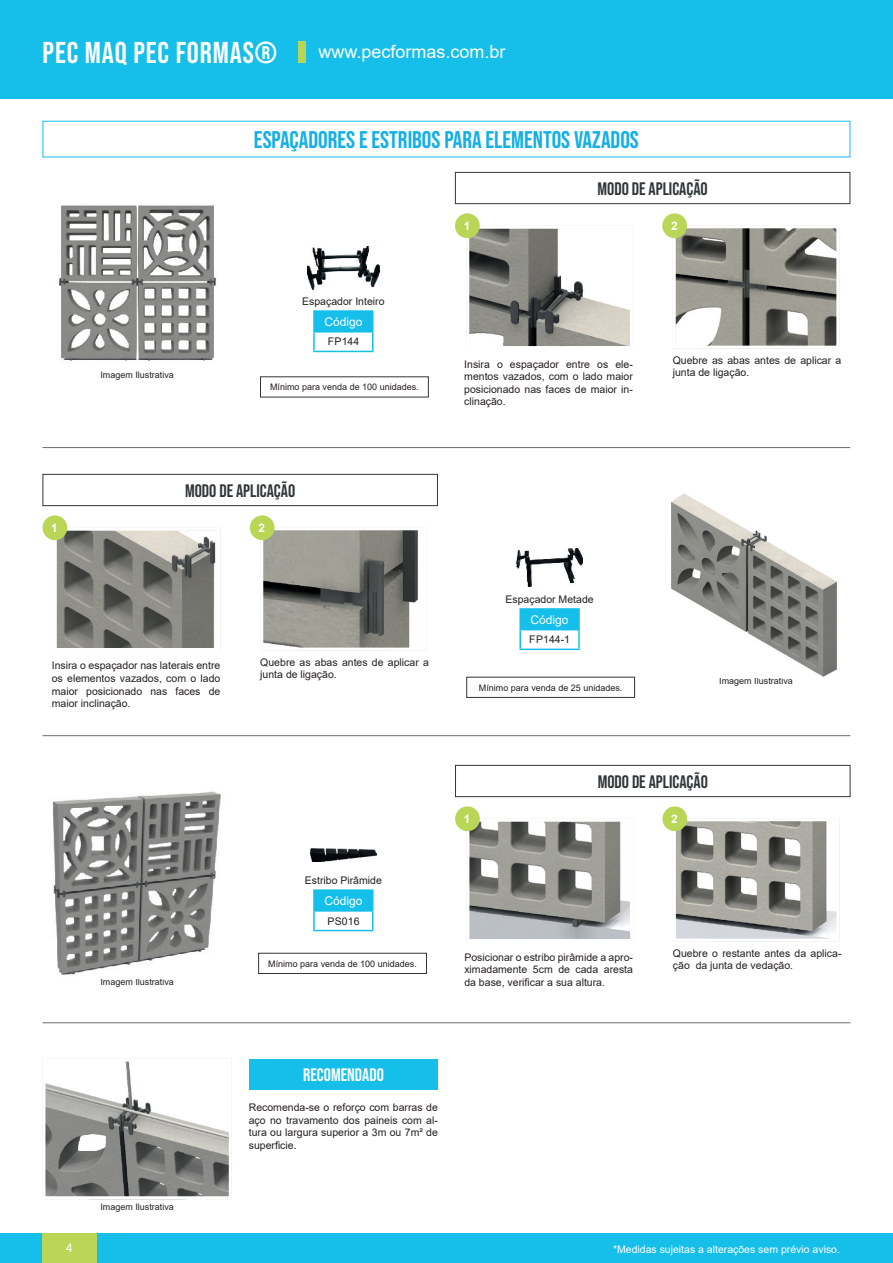
<style>
.page{position:relative;width:893px;height:1263px;background:#fff}
.page>*{position:absolute;margin:0;border:0;box-sizing:border-box;transform-origin:0 0}
.t1{font:30px "Bebas Neue";letter-spacing:.03em;color:#fff}
.t2{font:24px "Bebas Neue";color:#13afe6}
.t3{font:18px "Bebas Neue";color:#313639}
.t4{font:18px "Arial";color:#fff}
.t5{font:18px "Bebas Neue";color:#fff}
.t6{font:12px "Arial";color:#fff}
.t7{font:700 11.7px "Arial";color:#fff}
.t8{font:10.5px/12.6px "Arial";color:#231f20;text-align:justify}
.t9{font:10.5px "Arial";color:#fff}
.t10{font:9px "Arial";color:#231f20}
</style>
<div class="page">
<div style="left:0;top:0;width:893px;height:98px;background:#15bfe9"></div>
<div style="left:0;top:1234px;width:893px;height:29px;background:#15bfe9"></div>
<div style="left:43px;top:1234px;width:54px;height:29px;background:#bad657"></div>
<div style="left:298px;top:41px;width:7px;height:21px;background:#bad657"></div>
<div style="left:520px;top:609px;width:59px;height:21px;background:#15bfe9"></div>
<hr style="left:519px;top:608px;width:61px;height:2px;background:#15bfe9">
<svg style="left:519px;top:610px;width:2px;height:38px"></svg>
<svg style="left:578px;top:610px;width:2px;height:38px"></svg>
<hr style="left:519px;top:648px;width:61px;height:2px;background:#15bfe9">
<div style="left:314px;top:890px;width:59px;height:21px;background:#15bfe9"></div>
<hr style="left:313px;top:889px;width:60px;height:2px;background:#15bfe9">
<hr style="left:313px;top:910px;width:60px;height:2px;background:#15bfe9">
<svg style="left:313px;top:891px;width:2px;height:39px"></svg>
<svg style="left:372px;top:911px;width:1px;height:19px"></svg>
<hr style="left:313px;top:930px;width:60px;height:1px;background:#15bfe9">
<img style="left:516px;top:548px;width:67px;height:38px">
<img style="left:310px;top:848px;width:66px;height:14px">
<div style="left:314px;top:311px;width:59px;height:21px;background:#15bfe9"></div>
<hr style="left:313px;top:310px;width:60px;height:2px;background:#15bfe9">
<hr style="left:313px;top:331px;width:60px;height:2px;background:#15bfe9">
<svg style="left:313px;top:312px;width:2px;height:39px"></svg>
<svg style="left:372px;top:332px;width:1px;height:19px"></svg>
<hr style="left:313px;top:351px;width:60px;height:1px;background:#15bfe9">
<img style="left:307px;top:246px;width:73px;height:43px">
<img style="left:677px;top:229px;width:158px;height:116px">
<div style="left:673px;top:225px;width:166px;height:124px;border:3px solid #fff"></div>
<img style="left:264px;top:531px;width:154px;height:115px">
<div style="left:260px;top:527px;width:167px;height:123px;border:3px solid #fff"></div>
<img style="left:677px;top:822px;width:158px;height:115px">
<div style="left:673px;top:818px;width:166px;height:123px;border:3px solid #fff"></div>
<img style="left:470px;top:230px;width:159px;height:115px">
<div style="left:466px;top:226px;width:167px;height:123px;border:3px solid #fff"></div>
<img style="left:58px;top:532px;width:158px;height:115px">
<div style="left:54px;top:528px;width:166px;height:123px;border:3px solid #fff"></div>
<img style="left:470px;top:823px;width:159px;height:115px">
<div style="left:466px;top:819px;width:167px;height:123px;border:3px solid #fff"></div>
<img style="left:47px;top:1062px;width:181px;height:133px">
<div style="left:43px;top:1058px;width:189px;height:141px;border:3px solid #fff"></div>
<div style="left:455px;top:172px;width:395px;height:32px;border:1px solid #313639"></div>
<div style="left:43px;top:474px;width:395px;height:32px;border:1px solid #313639"></div>
<div style="left:455px;top:765px;width:395px;height:32px;border:1px solid #313639"></div>
<div style="left:249px;top:1059px;width:189px;height:31px;background:#15bfe9"></div>
<div style="left:258px;top:953px;width:169px;height:21px;border:1px solid #313639"></div>
<div style="left:466px;top:677px;width:169px;height:21px;border:1px solid #313639"></div>
<img style="left:59px;top:205px;width:157px;height:156px">
<div style="left:455px;top:213px;width:25px;height:25px;background:#bad657;border-radius:50%"></div>
<div style="left:43px;top:515px;width:24px;height:25px;background:#bad657;border-radius:50%"></div>
<div style="left:455px;top:806px;width:25px;height:25px;background:#bad657;border-radius:50%"></div>
<div style="left:662px;top:213px;width:25px;height:25px;background:#bad657;border-radius:50%"></div>
<div style="left:250px;top:515px;width:25px;height:25px;background:#bad657;border-radius:50%"></div>
<div style="left:662px;top:806px;width:25px;height:25px;background:#bad657;border-radius:50%"></div>
<hr style="left:43px;top:447px;width:807px;height:1px;background:#6c6b6d">
<hr style="left:43px;top:735px;width:807px;height:1px;background:#6c6b6d">
<hr style="left:43px;top:1022px;width:807px;height:1px;background:#6c6b6d">
<img style="left:671px;top:493px;width:166px;height:184px">
<img style="left:53px;top:791px;width:168px;height:184px">
<h1 class="t1" style="left:43px;top:36px;width:236px">PEC MAQ PEC FORMAS®</h1>
<h3 class="t4" style="left:318px;top:39px;width:189px">www.pecformas.com.br</h3>
<h2 class="t2" style="left:254px;top:126px;width:386px">ESPAÇADORES E ESTRIBOS PARA ELEMENTOS VAZADOS</h2>
<h3 class="t3" style="left:598px;top:178px;width:112px">MODO DE APLICAÇÃO</h3>
<p class="t8" style="left:302px;top:295px;width:84px">Espaçador Inteiro</p>
<p class="t7" style="left:51px;top:520px;width:8px">1</p>
<p class="t10" style="left:100px;top:368px;width:75px">Imagem Ilustrativa</p>
<p class="t6" style="left:324px;top:313px;width:40px">Código</p>
<p class="t8" style="left:328px;top:335px;width:33px">FP144</p>
<p class="t10" style="left:270px;top:381px;width:150px">Mínimo para venda de 100 unidades.</p>
<h3 class="t3" style="left:185px;top:480px;width:112px">MODO DE APLICAÇÃO</h3>
<p class="t7" style="left:259px;top:520px;width:8px">2</p>
<p class="t8" style="left:52px;top:659px;width:170px">Insira o espaçador nas laterais entre os elementos vazados, com o lado maior posicionado nas faces de maior inclinação.</p>
<p class="t8" style="left:260px;top:656px;width:170px">Quebre as abas antes de aplicar a junta de ligação.</p>
<p class="t10" style="left:100px;top:975px;width:75px">Imagem Ilustrativa</p>
<p class="t8" style="left:305px;top:874px;width:79px">Estribo Pirâmide</p>
<p class="t6" style="left:324px;top:892px;width:40px">Código</p>
<p class="t8" style="left:327px;top:914px;width:34px">PS016</p>
<p class="t10" style="left:268px;top:957px;width:150px">Mínimo para venda de 100 unidades.</p>
<p class="t7" style="left:464px;top:218px;width:8px">1</p>
<p class="t7" style="left:671px;top:218px;width:8px">2</p>
<p class="t8" style="left:464px;top:357px;width:170px">Insira o espaçador entre os ele&shy;mentos vazados, com o lado maior posicionado nas faces de maior in&shy;clinação.</p>
<p class="t8" style="left:673px;top:354px;width:170px">Quebre as abas antes de aplicar a junta de ligação.</p>
<p class="t8" style="left:505px;top:593px;width:90px">Espaçador Metade</p>
<p class="t6" style="left:531px;top:611px;width:40px">Código</p>
<p class="t8" style="left:529px;top:633px;width:42px">FP144-1</p>
<p class="t10" style="left:479px;top:681px;width:145px">Mínimo para venda de 25 unidades.</p>
<p class="t10" style="left:719px;top:674px;width:75px">Imagem Ilustrativa</p>
<p class="t7" style="left:464px;top:811px;width:8px">1</p>
<h3 class="t3" style="left:598px;top:771px;width:112px">MODO DE APLICAÇÃO</h3>
<p class="t7" style="left:671px;top:811px;width:8px">2</p>
<p class="t8" style="left:464px;top:950px;width:170px">Posicionar o estribo pirâmide a apro&shy;ximadamente 5cm de cada aresta da base, verificar a sua altura.</p>
<p class="t8" style="left:673px;top:947px;width:170px">Quebre o restante antes da aplica&shy;ção da junta de vedação.</p>
<p class="t6" style="left:66px;top:1240px;width:8px">4</p>
<p class="t10" style="left:100px;top:1200px;width:75px">Imagem Ilustrativa</p>
<h3 class="t5" style="left:303px;top:1065px;width:82px">RECOMENDADO</h3>
<p class="t8" style="left:249px;top:1101px;width:191px">Recomenda-se o reforço com barras de aço no travamento dos paineis com al&shy;tura ou largura superior a 3m ou 7m² de superficie.</p>
<p class="t9" style="left:613px;top:1242px;width:228px">*Medidas sujeitas a alterações sem prévio aviso.</p>
</div>
